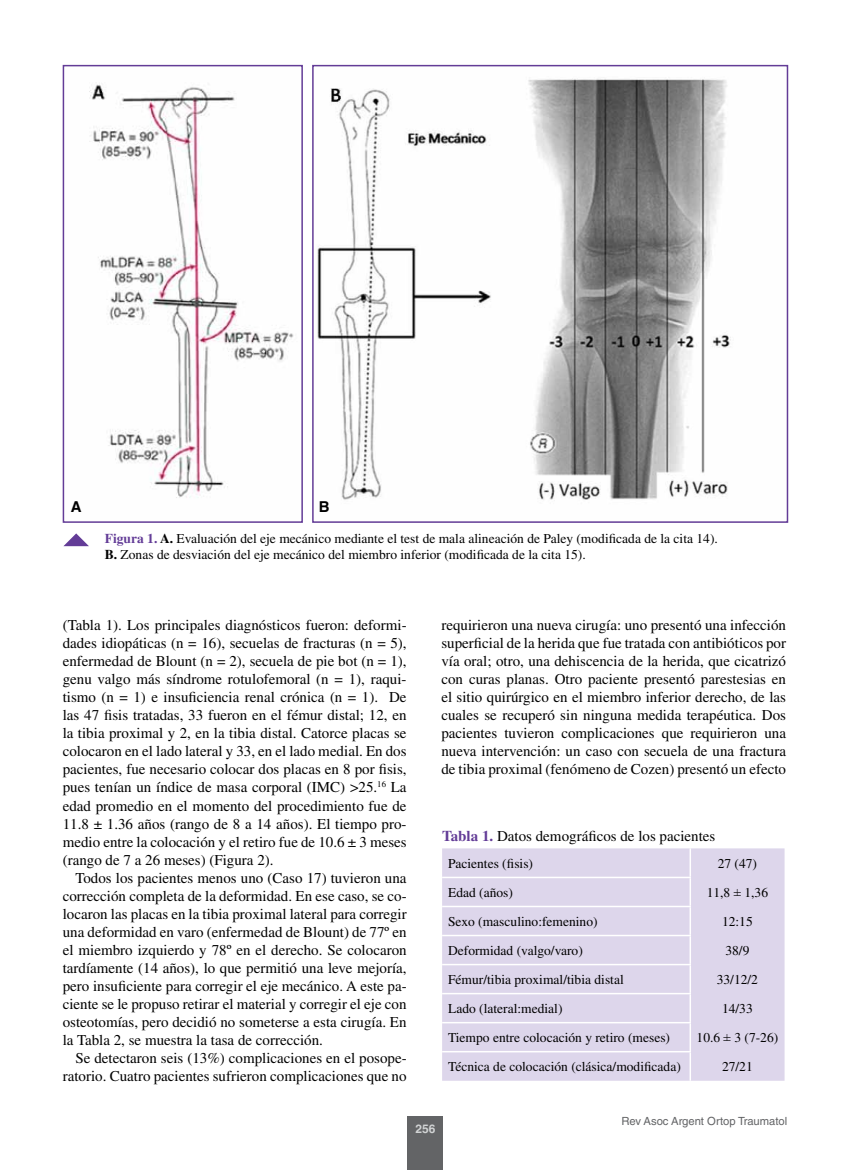
<style>
.page{position:relative;width:851px;height:1170px;background:#fff}
.page>*{position:absolute;margin:0;border:0;box-sizing:border-box;transform-origin:0 0}
.t1{font:15px/18px "Times LT Std";color:#000;text-align:justify}
.t2{font:700 15px "Helvetica LT Std";color:#000}
.t3{font:13.5px/16.2px "Times LT Std";color:#000}
.t4{font:700 12px "Helvetica LT Std";color:#d1d3d4}
.t5{font:11.25px "Helvetica LT Std";color:#636466}
.s1{font-weight:700;color:#633c97}
.s2{font-weight:700}
.s3{font-family:"Times New Roman"}
</style>
<div class="page">
<div style="left:407px;top:1116px;width:36px;height:53px;background:#636466"></div>
<img style="left:89px;top:84px;width:205px;height:414px">
<div style="left:63px;top:65px;width:240px;height:458px;border:2px solid #633c97"></div>
<img style="left:317px;top:79px;width:414px;height:421px">
<div style="left:312px;top:65px;width:476px;height:458px;border:2px solid #633c97"></div>
<svg style="left:63px;top:533px;width:26px;height:13px"></svg>
<div style="left:442px;top:848px;width:342px;height:232px;background:#ddd6eb"></div>
<hr style="left:689px;top:848px;width:2px;height:28px;background:#fff">
<hr style="left:442px;top:876px;width:249px;height:2px;background:#fff">
<hr style="left:689px;top:878px;width:2px;height:27px;background:#fff">
<hr style="left:442px;top:905px;width:249px;height:2px;background:#fff">
<hr style="left:689px;top:907px;width:2px;height:27px;background:#fff">
<hr style="left:442px;top:934px;width:249px;height:2px;background:#fff">
<hr style="left:689px;top:936px;width:2px;height:27px;background:#fff">
<hr style="left:442px;top:963px;width:249px;height:2px;background:#fff">
<hr style="left:689px;top:965px;width:2px;height:27px;background:#fff">
<hr style="left:442px;top:992px;width:249px;height:2px;background:#fff">
<hr style="left:689px;top:994px;width:2px;height:27px;background:#fff">
<hr style="left:442px;top:1021px;width:249px;height:2px;background:#fff">
<hr style="left:689px;top:1023px;width:2px;height:27px;background:#fff">
<hr style="left:442px;top:1050px;width:249px;height:2px;background:#fff">
<hr style="left:689px;top:1052px;width:2px;height:28px;background:#fff">
<p class="t2" style="left:71px;top:498px;width:12px">A</p>
<p class="t2" style="left:319px;top:498px;width:12px">B</p>
<p class="t3" style="left:105px;top:530px;width:614px"><span class="s1">Figura 1.</span> <span class="s2">A.</span> Evaluación del eje mecánico mediante el test de mala alineación de Paley (modificada de la cita 14).<br><span class="s2">B.</span> Zonas de desviación del eje mecánico del miembro inferior (modificada de la cita 15).</p>
<p class="t1" style="left:63px;top:616px;width:345px">(Tabla 1). Los principales diagnósticos fueron: deformi&shy;dades idiopáticas (n = 16), secuelas de fracturas (n = 5), enfermedad de Blount (n = 2), secuela de pie bot (n = 1), genu valgo más síndrome rotulofemoral (n = 1), raqui&shy;tismo (n = 1) e insuficiencia renal crónica (n = 1). De las 47 fisis tratadas, 33 fueron en el fémur distal; 12, en la tibia proximal y 2, en la tibia distal. Catorce placas se colocaron en el lado lateral y 33, en el lado medial. En dos pacientes, fue necesario colocar dos placas en 8 por fisis, pues tenían un índice de masa corporal (IMC) &gt;25.<sup>16</sup> La edad promedio en el momento del procedimiento fue de 11.8 ± 1.36 años (rango de 8 a 14 años). El tiempo pro&shy;medio entre la colocación y el retiro fue de 10.6 ± 3 meses (rango de 7 a 26 meses) (Figura 2).</p>
<p class="t1" style="left:63px;top:868px;width:345px;text-indent:13px">Todos los pacientes menos uno (Caso 17) tuvieron una corrección completa de la deformidad. En ese caso, se co&shy;locaron las placas en la tibia proximal lateral para corregir una deformidad en varo (enfermedad de Blount) de 77º en el miembro izquierdo y 78º en el derecho. Se colocaron tardíamente (14 años), lo que permitió una leve mejoría, pero insuficiente para corregir el eje mecánico. A este pa&shy;ciente se le propuso retirar el material y corregir el eje con osteotomías, pero decidió no someterse a esta cirugía. En la Tabla 2, se muestra la tasa de corrección.</p>
<p class="t1" style="left:63px;top:1048px;width:345px;text-align:right">Se detectaron seis (13%) complicaciones en el posope&shy;ratorio. Cuatro pacientes sufrieron complicaciones que no</p>
<p class="t1" style="left:441px;top:616px;width:346px">requirieron una nueva cirugía: uno presentó una infección superficial de la herida que fue tratada con antibióticos por vía oral; otro, una dehiscencia de la herida, que cicatrizó con curas planas. Otro paciente presentó parestesias en el sitio quirúrgico en el miembro inferior derecho, de las cuales se recuperó sin ninguna medida terapéutica. Dos pacientes tuvieron complicaciones que requirieron una nueva intervención: un caso con secuela de una fractura de tibia proximal (fenómeno de Cozen) presentó un efecto</p>
<p class="t1" style="left:442px;top:826px;width:275px"><span class="s1">Tabla 1.</span> Datos demográficos de los pacientes</p>
<p class="t3" style="left:448px;top:854px;width:86px">Pacientes (fisis)</p>
<p class="t3" style="left:717px;top:854px;width:41px">27 (47)</p>
<p class="t3" style="left:448px;top:883px;width:66px">Edad (años)</p>
<p class="t3" style="left:706px;top:883px;width:63px">11,8 <span class="s3">±</span> 1,36</p>
<p class="t3" style="left:448px;top:912px;width:151px">Sexo (masculino:femenino)</p>
<p class="t3" style="left:722px;top:912px;width:32px">12:15</p>
<p class="t3" style="left:448px;top:941px;width:136px">Deformidad (valgo/varo)</p>
<p class="t3" style="left:725px;top:941px;width:26px">38/9</p>
<p class="t3" style="left:448px;top:970px;width:177px">Fémur/tibia proximal/tibia distal</p>
<p class="t3" style="left:716px;top:970px;width:43px">33/12/2</p>
<p class="t3" style="left:448px;top:999px;width:116px">Lado (lateral:medial)</p>
<p class="t3" style="left:722px;top:999px;width:32px">14/33</p>
<p class="t3" style="left:448px;top:1028px;width:223px">Tiempo entre colocación y retiro (meses)</p>
<p class="t3" style="left:696px;top:1029px;width:83px">10.6 <span class="s3">±</span> 3 (7-26)</p>
<p class="t3" style="left:448px;top:1058px;width:234px">Técnica de colocación (clásica/modificada)</p>
<p class="t3" style="left:722px;top:1058px;width:32px">27/21</p>
<p class="t4" style="left:415px;top:1121px;width:22px">256</p>
<p class="t5" style="left:621px;top:1114px;width:167px">Rev Asoc Argent Ortop Traumatol</p>
</div>
